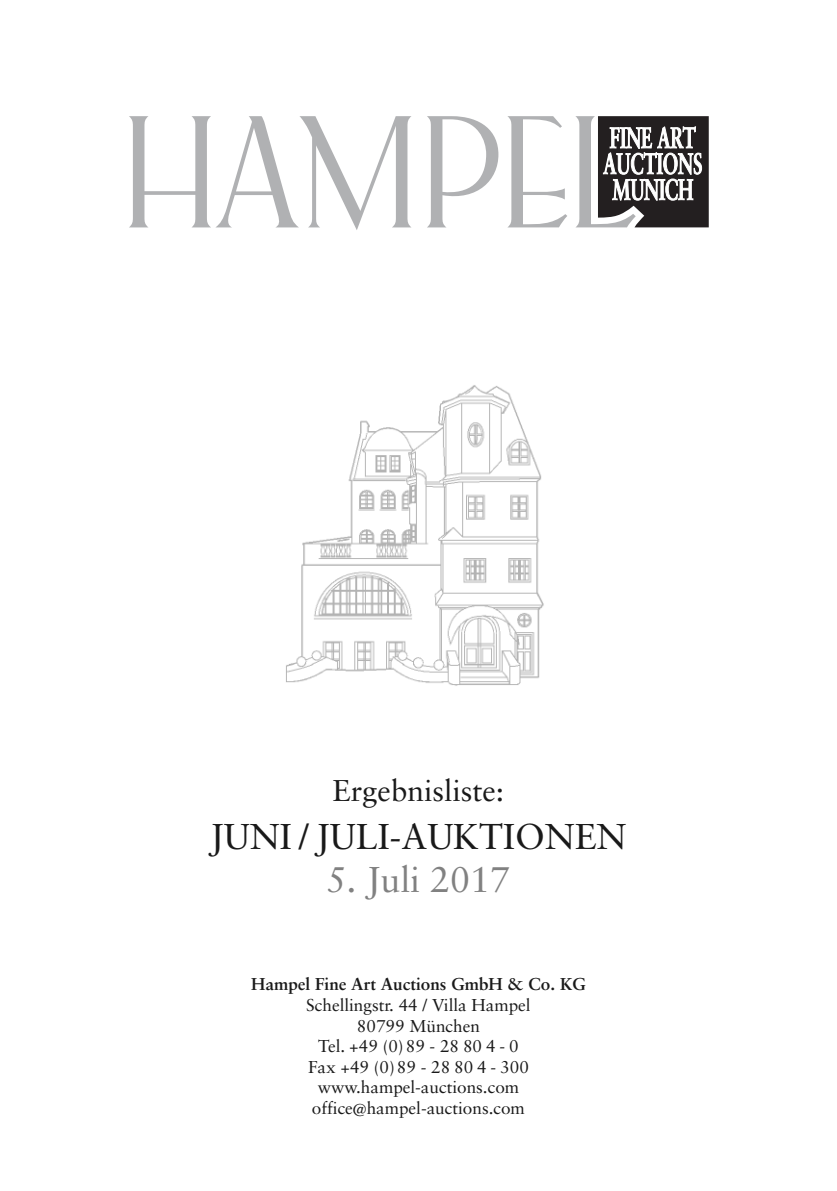
<style>
.page{position:relative;width:837px;height:1191px;background:#fff}
.page>*{position:absolute;margin:0;border:0;box-sizing:border-box;transform-origin:0 0}
.t1{font:35.8px "Sabon";color:#191919}
.t2{font:35.8px "Sabon";color:#818181}
.t3{font:30px "Sabon";color:#191919}
.t4{font:17.2px/20.6px "Sabon";color:#191919;text-align:center}
.t5{font:700 17.2px "Sabon";color:#191919}
</style>
<div class="page">
<svg style="left:129px;top:116px;width:282px;height:114px"></svg>
<svg style="left:427px;top:116px;width:71px;height:111px"></svg>
<svg style="left:507px;top:116px;width:60px;height:111px"></svg>
<svg style="left:575px;top:116px;width:133px;height:111px"></svg>
<img style="left:286px;top:385px;width:258px;height:301px">
<h2 class="t3" style="left:332px;top:777px;width:173px">Ergebnisliste:</h2>
<h1 class="t1" style="left:210px;top:821px;width:418px">JUNI / JULI-AUKTIONEN</h1>
<h1 class="t2" style="left:326px;top:864px;width:185px">5. Juli 2017</h1>
<p class="t5" style="left:251px;top:977px;width:336px">Hampel Fine Art Auctions GmbH &amp; Co. KG</p>
<p class="t4" style="left:306px;top:996px;width:226px">Schellingstr. 44 / Villa Hampel<br>80799 München<br>Tel. +49 (0)89 - 28 80 4 - 0<br>Fax +49 (0)89 - 28 80 4 - 300 www.hampel-auctions.com office@hampel-auctions.com</p>
</div>
